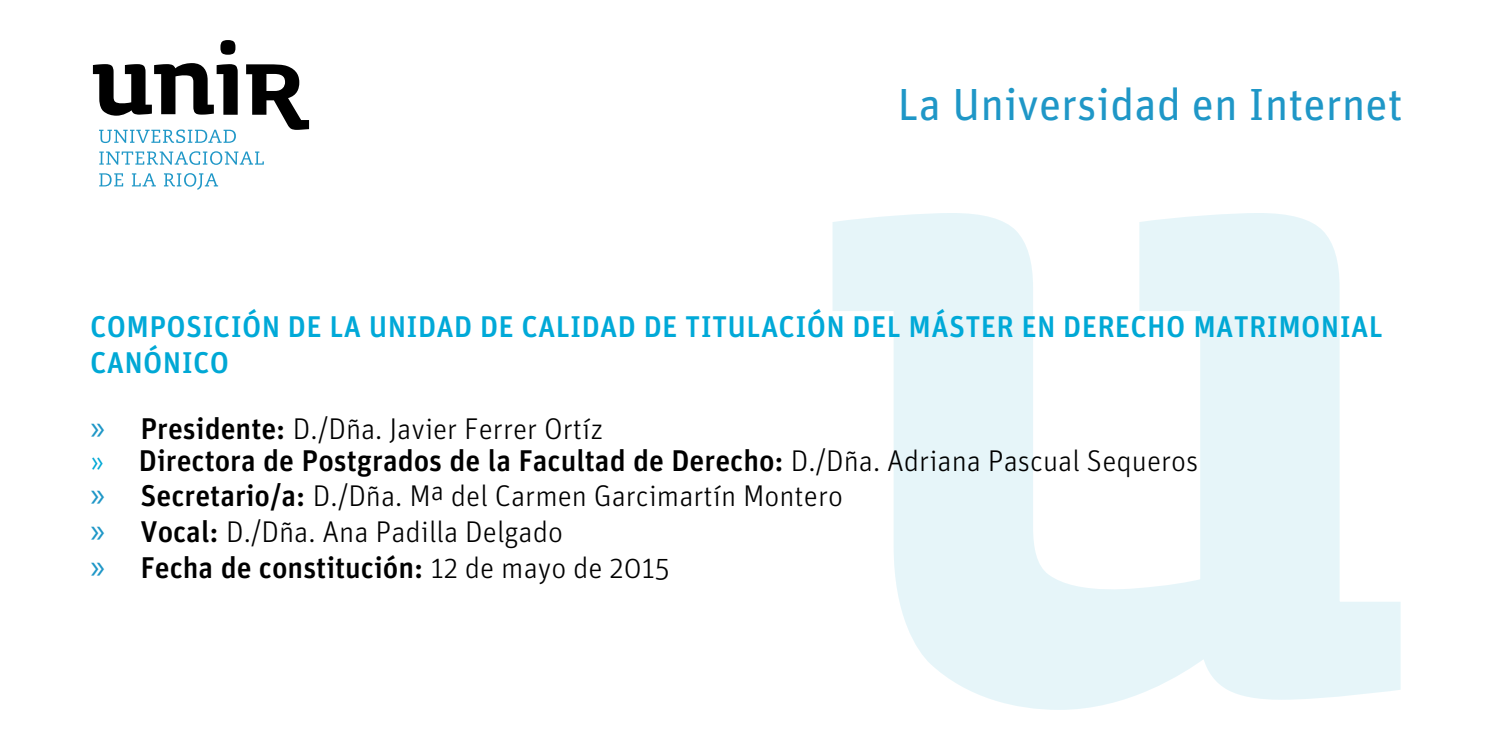
<style>
.page{position:relative;width:1500px;height:750px;background:#fff}
.page>*{position:absolute;margin:0;border:0;box-sizing:border-box;transform-origin:0 0}
.t1{font:45px "Unit OT";color:#1f97c7}
.t2{font:300 30px/36px "Unit OT";color:#000}
.t3{font:500 30px/32px "Unit OT";color:#000}
.t4{font:500 30px/36px "Unit OT";letter-spacing:.01em;color:#00a9d8}
.s1{color:#00a8d5}
.s2{font-family:"Myriad Pro";font-weight:400;font-size:35px;color:#1f97c7}
.s3{font-weight:300}
.s4{font-weight:300;color:#00a8d5}
.s5{font-weight:500}
</style>
<div class="page">
<svg style="left:99px;top:130px;width:137px;height:13px"></svg>
<svg style="left:99px;top:151px;width:165px;height:14px"></svg>
<svg style="left:99px;top:173px;width:24px;height:13px"></svg>
<svg style="left:132px;top:173px;width:24px;height:13px"></svg>
<svg style="left:164px;top:173px;width:54px;height:17px"></svg>
<svg style="left:220px;top:40px;width:15px;height:15px"></svg>
<svg style="left:93px;top:63px;width:145px;height:53px"></svg>
<svg style="left:246px;top:64px;width:63px;height:66px"></svg>
<svg style="left:832px;top:213px;width:569px;height:497px"></svg>
<h1 class="t1" style="left:898px;top:76px;width:507px">La Universidad en Internet</h1>
<p class="t4" style="left:90px;top:308px;width:1294px">COMPOSICIÓN DE LA UNIDAD DE CALIDAD DE TITULACIÓN DEL MÁSTER EN <span class="s1">DERECHO MATRIMONIAL<br>CANÓNICO</span></p>
<p class="t3" style="left:90px;top:413px;width:1109px"><span class="s2">»</span> Presidente: <span class="s3">D./Dña. Javier Ferrer Ortíz<br></span><span class="s4">»</span> Directora de Postgrados de la Facultad de Derecho: <span class="s3">D./Dña. Adriana Pascual Sequeros</span></p>
<p class="t2" style="left:90px;top:478px;width:754px"><span class="s2">»</span> <span class="s5">Secretario/a:</span> D./Dña. Mª del Carmen Garcimartín Montero <span class="s2">»</span> <span class="s5">Vocal:</span> D./Dña. Ana Padilla Delgado<br><span class="s2">»</span> <span class="s5">Fecha de constitución:</span> 12 de mayo de 2015</p>
</div>
